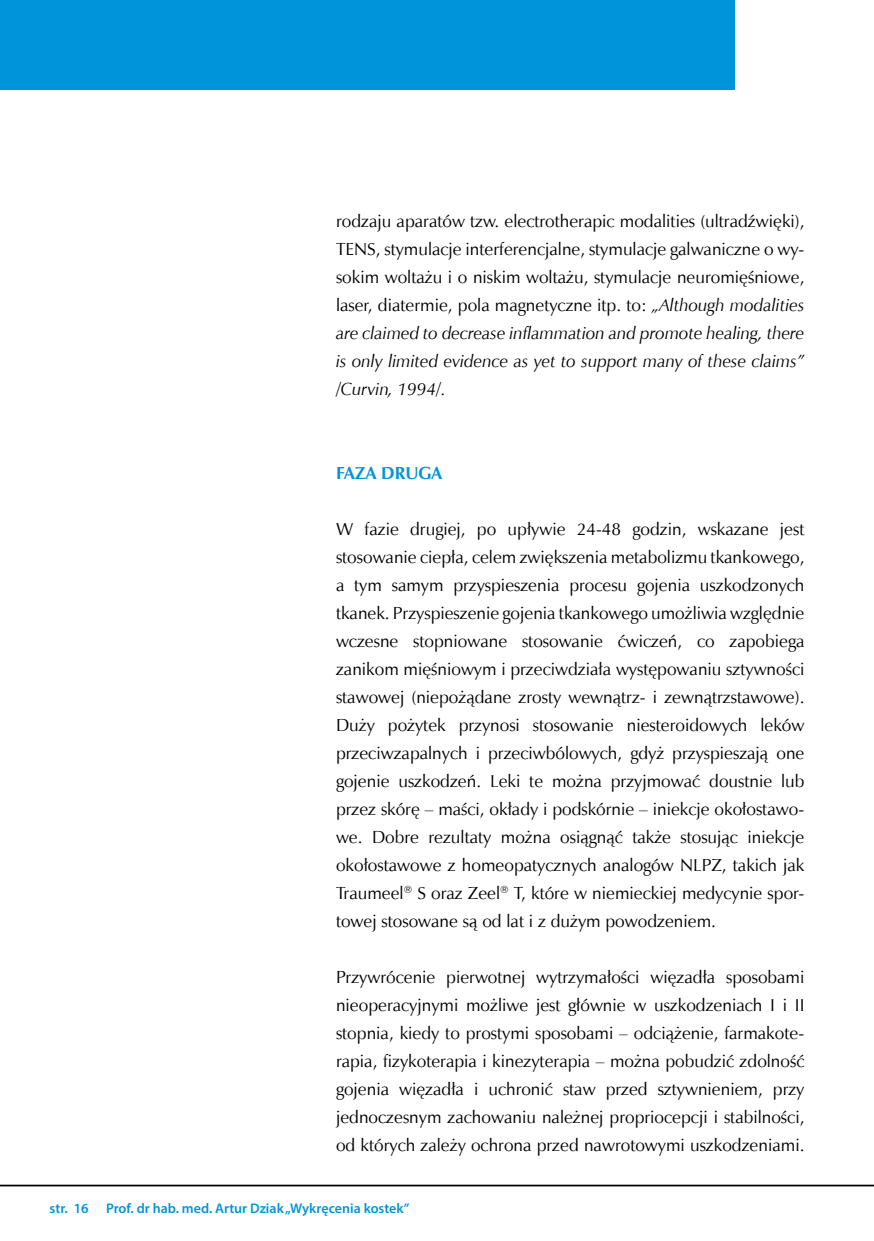
<style>
.page{position:relative;width:874px;height:1241px;background:#fff}
.page>*{position:absolute;margin:0;border:0;box-sizing:border-box;transform-origin:0 0}
.t1{font:17.5px/28px "Zapf Humnst EU";color:#000;text-align:justify}
.t2{font:700 17.5px "Zapf Humnst EU";color:#0095da}
.t3{font:600 14px "Myriad Pro";color:#0095da}
.s1{font-style:italic}
</style>
<div class="page">
<hr style="left:0;top:1184px;width:873px;height:2px;background:#000">
<div style="left:0;top:0;width:734px;height:89px;background:#0095da"></div>
<p class="t1" style="left:336px;top:207px;width:469px">rodzaju aparatów tzw. electrotherapic modalities (ultradźwięki), TENS, stymulacje interferencjalne, stymulacje galwaniczne o wy&shy;sokim woltażu i o niskim woltażu, stymulacje neuromięśniowe, laser, diatermie, pola magnetyczne itp. to: <span class="s1">„Although modalities are claimed to decrease inflammation and promote healing, there is only limited evidence as yet to support many of these claims” /Curvin, 1994/.</span></p>
<p class="t2" style="left:336px;top:462px;width:108px">FAZA DRUGA</p>
<p class="t1" style="left:336px;top:515px;width:469px">W fazie drugiej, po upływie 24-48 godzin, wskazane jest stosowanie ciepła, celem zwiększenia metabolizmu tkankowego, a tym samym przyspieszenia procesu gojenia uszkodzonych tkanek. Przyspieszenie gojenia tkankowego umożliwia względnie wczesne stopniowane stosowanie ćwiczeń, co zapobiega zanikom mięśniowym i przeciwdziała występowaniu sztywności stawowej (niepożądane zrosty wewnątrz- i zewnątrzstawowe).<br>Duży pożytek przynosi stosowanie niesteroidowych leków przeciwzapalnych i przeciwbólowych, gdyż przyspieszają one gojenie uszkodzeń. Leki te można przyjmować doustnie lub przez skórę – maści, okłady i podskórnie – iniekcje okołostawo&shy;we. Dobre rezultaty można osiągnąć także stosując iniekcje okołostawowe z homeopatycznych analogów NLPZ, takich jak Traumeel<sup>®</sup> S oraz Zeel<sup>®</sup> T, które w niemieckiej medycynie spor&shy;towej stosowane są od lat i z dużym powodzeniem.</p>
<p class="t1" style="left:336px;top:963px;width:469px">Przywrócenie pierwotnej wytrzymałości więzadła sposobami nieoperacyjnymi możliwe jest głównie w uszkodzeniach I i II stopnia, kiedy to prostymi sposobami – odciążenie, farmakote&shy;rapia, fizykoterapia i kinezyterapia – można pobudzić zdolność gojenia więzadła i uchronić staw przed sztywnieniem, przy jednoczesnym zachowaniu należnej propriocepcji i stabilności, od których zależy ochrona przed nawrotowymi uszkodzeniami.</p>
<p class="t3" style="left:50px;top:1199px;width:361px">str. 16 Prof. dr hab. med. Artur Dziak „Wykręcenia kostek”</p>
</div>
